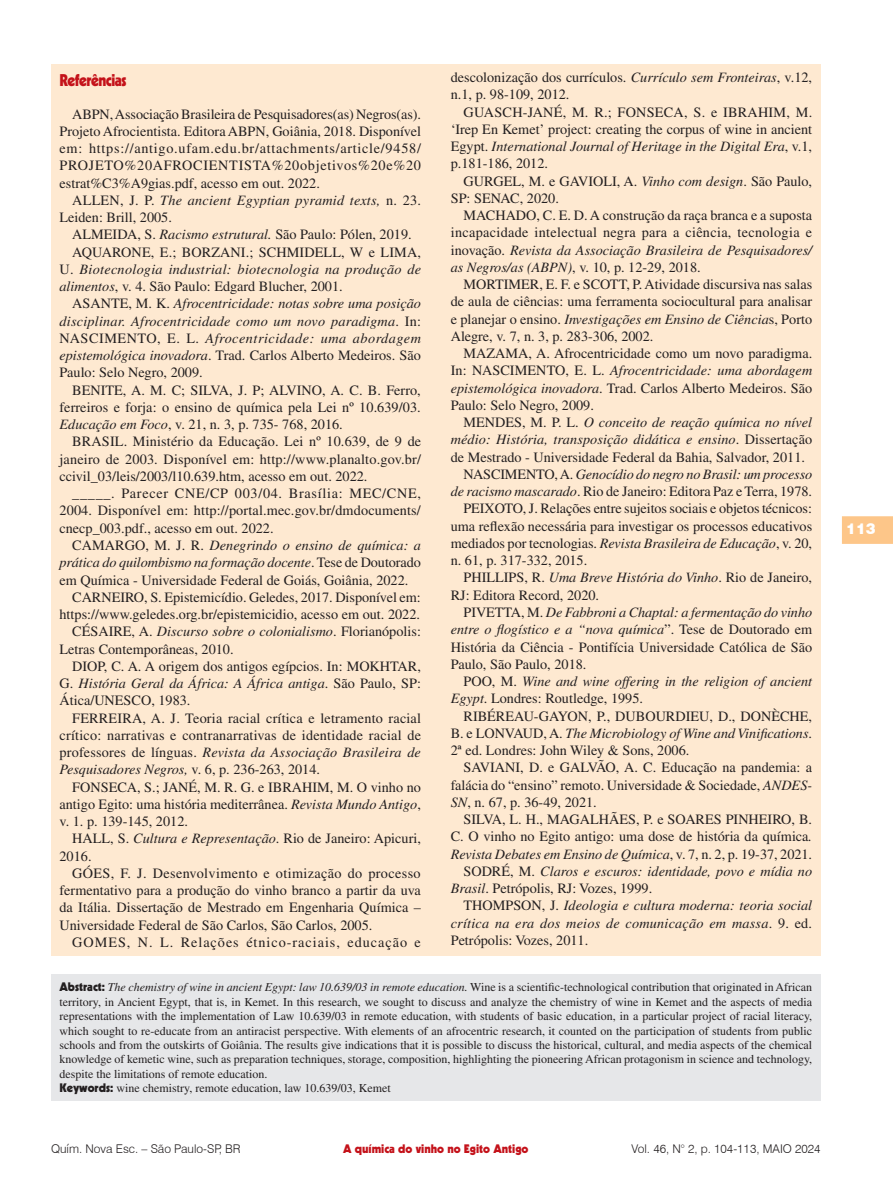
<style>
.page{position:relative;width:893px;height:1191px;background:#fff}
.page>*{position:absolute;margin:0;border:0;box-sizing:border-box;transform-origin:0 0}
.Seção{font:900 16.5px "Kabel LT Std";letter-spacing:-.03em;color:#c4121a;scale:.9 1}
.t1{font:900 15px "Swiss 721 BT";color:#fff}
.Bibliografia{font:14.25px/17.2px "Times LT Std";color:#231f20;text-align:justify}
.Bibliografia-2{font:italic 14.25px/17.2px "Times LT Std";color:#231f20;text-align:justify}
.Bibliografia-3{font:14.25px "Times LT Std";letter-spacing:.065em;color:#231f20}
.Abstract{font:12px/14.4px "Times LT Std";color:#231f20;text-align:justify}
.t2{font:300 12px "Swiss 721 BT";color:#231f20}
.t3{font:900 12px "Kabel LT Std";color:#c4121a}
.s1{font-style:italic}
.s2{font-style:normal}
.s3{font-family:"Kabel LT Std";font-weight:900}
</style>
<div class="page">
<svg style="left:842px;top:516px;width:51px;height:28px"></svg>
<div style="left:51px;top:64px;width:770px;height:891px;background:#fee9d1"></div>
<div style="left:51px;top:974px;width:770px;height:126px;background:#e6e7e9"></div>
<p class="Bibliografia" style="left:451px;top:69px;width:363px">descolonização dos currículos. <span class="s1">Currículo sem Fronteiras</span>, v.12, n.1, p. 98-109, 2012.</p>
<p class="Bibliografia" style="left:451px;top:103px;width:363px;text-indent:13px">GUASCH-JANÉ, M. R.; FONSECA, S. e IBRAHIM, M. ‘Irep En Kemet’ project: creating the corpus of wine in ancient Egypt. <span class="s1">International Journal of Heritage in the Digital Era</span>, v.1, p.181-186, 2012.</p>
<p class="Bibliografia" style="left:451px;top:172px;width:363px;text-indent:13px">GURGEL, M. e GAVIOLI, A. <span class="s1">Vinho com design</span>. São Paulo,<br>SP: SENAC, 2020.</p>
<p class="Bibliografia" style="left:451px;top:207px;width:363px;text-indent:13px">MACHADO, C. E. D. A construção da raça branca e a suposta incapacidade intelectual negra para a ciência, tecnologia e inovação. <span class="s1">Revista da Associação Brasileira de Pesquisadores/ as Negros/as (ABPN)</span>, v. 10, p. 12-29, 2018.</p>
<p class="Bibliografia" style="left:451px;top:276px;width:363px;text-indent:13px">MORTIMER, E. F. e SCOTT, P. Atividade discursiva nas salas de aula de ciências: uma ferramenta sociocultural para analisar e planejar o ensino. <span class="s1">Investigações em Ensino de Ciência</span>s, Porto Alegre, v. 7, n. 3, p. 283-306, 2002.</p>
<p class="Bibliografia" style="left:451px;top:345px;width:363px;text-indent:13px">MAZAMA, A. Afrocentricidade como um novo paradigma.<br>In: NASCIMENTO, E. L. <span class="s1">Afrocentricidade: uma abordagem epistemológica inovadora</span>. Trad. Carlos Alberto Medeiros. São Paulo: Selo Negro, 2009.</p>
<p class="Bibliografia" style="left:451px;top:414px;width:363px;text-indent:13px">MENDES, M. P. L. <span class="s1">O conceito de reação química no nível médio: História, transposição didática e ensino</span>. Dissertação de Mestrado - Universidade Federal da Bahia, Salvador, 2011.</p>
<p class="Bibliografia-2" style="left:451px;top:465px;width:363px;text-align:right"><span class="s2">NASCIMENTO, A.</span> Genocídio do negro no Brasil: um processo de racismo mascarado<span class="s2">. Rio de Janeiro: Editora Paz e Terra, 1978.</span></p>
<p class="Bibliografia" style="left:451px;top:500px;width:363px;text-indent:13px">PEIXOTO, J. Relações entre sujeitos sociais e objetos técnicos: uma reflexão necessária para investigar os processos educativos mediados por tecnologias. <span class="s1">Revista Brasileira de Educação</span>, v. 20, n. 61, p. 317-332, 2015.</p>
<p class="Bibliografia" style="left:451px;top:569px;width:363px;text-indent:13px">PHILLIPS, R. <span class="s1">Uma Breve História do Vinho</span>. Rio de Janeiro,<br>RJ: Editora Record, 2020.</p>
<p class="Bibliografia" style="left:451px;top:603px;width:363px;text-indent:13px">PIVETTA, M. <span class="s1">De Fabbroni a Chaptal: a fermentação do vinho entre o flogístico e a “nova química</span>”. Tese de Doutorado em História da Ciência - Pontifícia Universidade Católica de São Paulo, São Paulo, 2018.</p>
<p class="Bibliografia-2" style="left:451px;top:672px;width:363px;text-indent:13px"><span class="s2">POO, M.</span> Wine and wine offering in the religion of ancient<br>Egypt<span class="s2">. Londres: Routledge, 1995.</span></p>
<p class="Bibliografia" style="left:451px;top:707px;width:363px;text-indent:13px">RIBÉREAU-GAYON, P., DUBOURDIEU, D., DONÈCHE, B. e LONVAUD, A. <span class="s1">The Microbiology of Wine and Vinifications</span>.<br>2ª ed. Londres: John Wiley &amp; Sons, 2006.</p>
<p class="Bibliografia" style="left:451px;top:759px;width:363px;text-indent:13px">SAVIANI, D. e GALVÃO, A. C. Educação na pandemia: a falácia do “ensino” remoto. Universidade &amp; Sociedade, <span class="s1">ANDES-SN</span>, n. 67, p. 36-49, 2021.</p>
<p class="Bibliografia" style="left:451px;top:810px;width:363px;text-indent:13px">SILVA, L. H., MAGALHÃES, P. e SOARES PINHEIRO, B.<br>C. O vinho no Egito antigo: uma dose de história da química<span class="s1">.<br>Revista Debates em Ensino de Química</span>, v. 7, n. 2, p. 19-37, 2021.</p>
<p class="Bibliografia-2" style="left:451px;top:862px;width:363px;text-indent:13px"><span class="s2">SODRÉ, M.</span> Claros e escuros: identidade, povo e mídia no<br>Brasil<span class="s2">. Petrópolis, RJ: Vozes, 1999.</span></p>
<p class="Bibliografia-2" style="left:451px;top:897px;width:363px;text-indent:13px"><span class="s2">THOMPSON, J.</span> Ideologia e cultura moderna: teoria social crítica na era dos meios de comunicação em massa<span class="s2">. 9. ed.<br>Petrópolis: Vozes, 2011.</span></p>
<p class="Abstract" style="left:60px;top:980px;width:754px"><span class="s3">Abstract:</span> <span class="s1">The chemistry of wine in ancient Egypt: law 10.639/03 in remote education.</span> Wine is a scientific-technological contribution that originated in African territory, in Ancient Egypt, that is, in Kemet. In this research, we sought to discuss and analyze the chemistry of wine in Kemet and the aspects of media representations with the implementation of Law 10.639/03 in remote education, with students of basic education, in a particular project of racial literacy, which sought to re-educate from an antiracist perspective. With elements of an afrocentric research, it counted on the participation of students from public schools and from the outskirts of Goiânia. The results give indications that it is possible to discuss the historical, cultural, and media aspects of the chemical knowledge of kemetic wine, such as preparation techniques, storage, composition, highlighting the pioneering African protagonism in science and technology, despite the limitations of remote education.</p>
<p class="Abstract" style="left:60px;top:1081px;width:333px"><span class="s3">Keywords:</span> wine chemistry, remote education, law 10.639/03, Kemet</p>
<p class="Seção" style="left:60px;top:70px;width:76px">Referências</p>
<p class="Bibliografia" style="left:60px;top:105px;width:363px;text-indent:13px">ABPN, Associação Brasileira de Pesquisadores(as) Negros(as).<br>Projeto Afrocientista. Editora ABPN, Goiânia, 2018. Disponível em: https://antigo.ufam.edu.br/attachments/article/9458/ PROJETO%20AFROCIENTISTA%20objetivos%20e%20 estrat%C3%A9gias.pdf, acesso em out. 2022.</p>
<p class="Bibliografia" style="left:60px;top:191px;width:363px;text-indent:13px">ALLEN, J. P. <span class="s1">The ancient Egyptian pyramid texts,</span> n. 23.<br>Leiden: Brill, 2005.</p>
<p class="Bibliografia" style="left:72px;top:226px;width:341px">ALMEIDA, S. <span class="s1">Racismo estrutural.</span> São Paulo: Pólen, 2019.</p>
<p class="Bibliografia" style="left:60px;top:243px;width:363px;text-indent:13px">AQUARONE, E.; BORZANI.; SCHMIDELL, W e LIMA, U. <span class="s1">Biotecnologia industrial: biotecnologia na produção de alimentos</span>, v. 4. São Paulo: Edgard Blucher, 2001.</p>
<p class="Bibliografia-2" style="left:60px;top:295px;width:363px;text-indent:13px"><span class="s2">ASANTE, M. K.</span> Afrocentricidade: notas sobre uma posição disciplinar. Afrocentricidade como um novo paradigma<span class="s2">. In:<br>NASCIMENTO, E. L.</span> Afrocentricidade: uma abordagem epistemológica inovadora<span class="s2">. Trad. Carlos Alberto Medeiros. São Paulo: Selo Negro, 2009.</span></p>
<p class="Bibliografia" style="left:60px;top:381px;width:363px;text-indent:13px">BENITE, A. M. C; SILVA, J. P; ALVINO, A. C. B. Ferro, ferreiros e forja: o ensino de química pela Lei nº 10.639/03.<br><span class="s1">Educação em Foco</span>, v. 21, n. 3, p. 735- 768, 2016.</p>
<p class="Bibliografia" style="left:60px;top:433px;width:363px;text-indent:13px">BRASIL. Ministério da Educação. Lei nº 10.639, de 9 de janeiro de 2003. Disponível em: http://www.planalto.gov.br/ ccivil_03/leis/2003/l10.639.htm, acesso em out. 2022.</p>
<p class="Bibliografia" style="left:60px;top:485px;width:363px;text-indent:13px">_____. Parecer CNE/CP 003/04. Brasília: MEC/CNE, 2004. Disponível em: http://portal.mec.gov.br/dmdocuments/ cnecp_003.pdf., acesso em out. 2022.</p>
<p class="Bibliografia" style="left:60px;top:536px;width:363px;text-indent:13px">CAMARGO, M. J. R. <span class="s1">Denegrindo o ensino de química: a prática do quilombismo na formação docente</span>. Tese de Doutorado em Química - Universidade Federal de Goiás, Goiânia, 2022.</p>
<p class="Bibliografia" style="left:60px;top:588px;width:363px;text-align:right">CARNEIRO, S. Epistemicídio. Geledes, 2017. Disponível em: https://www.geledes.org.br/epistemicidio, acesso em out. 2022.</p>
<p class="Bibliografia" style="left:60px;top:623px;width:363px;text-indent:13px">CÉSAIRE, A. <span class="s1">Discurso sobre o colonialismo</span>. Florianópolis:<br>Letras Contemporâneas, 2010.</p>
<p class="Bibliografia" style="left:60px;top:657px;width:363px;text-indent:13px">DIOP, C. A. A origem dos antigos egípcios. In: MOKHTAR, G. <span class="s1">História Geral da África: A África antiga</span>. São Paulo, SP:<br>Ática/UNESCO, 1983.</p>
<p class="Bibliografia" style="left:60px;top:709px;width:363px;text-indent:13px">FERREIRA, A. J. Teoria racial crítica e letramento racial crítico: narrativas e contranarrativas de identidade racial de professores de línguas. <span class="s1">Revista da Associação Brasileira de Pesquisadores Negros,</span> v. 6, p. 236-263, 2014.</p>
<p class="Bibliografia" style="left:60px;top:778px;width:363px;text-indent:13px">FONSECA, S.; JANÉ, M. R. G. e IBRAHIM, M. O vinho no antigo Egito: uma história mediterrânea. <span class="s1">Revista Mundo Antigo</span>, v. 1. p. 139-145, 2012.</p>
<p class="Bibliografia" style="left:60px;top:830px;width:363px;text-indent:13px">HALL, S. <span class="s1">Cultura e Representação</span>. Rio de Janeiro: Apicuri,<br>2016.</p>
<p class="Bibliografia" style="left:60px;top:864px;width:363px;text-indent:13px">GÓES, F. J. Desenvolvimento e otimização do processo fermentativo para a produção do vinho branco a partir da uva da Itália. Dissertação de Mestrado em Engenharia Química – Universidade Federal de São Carlos, São Carlos, 2005.</p>
<p class="Bibliografia-3" style="left:72px;top:934px;width:350px">GOMES, N. L. Relações étnico-raciais, educação e</p>
<p class="t2" style="left:51px;top:1141px;width:191px">Quím. Nova Esc. – São Paulo-SP, BR</p>
<p class="t2" style="left:631px;top:1141px;width:191px">Vol. 46, N° 2, p. 104-113, MAIO 2024</p>
<p class="t3" style="left:343px;top:1141px;width:187px">A química do vinho no Egito Antigo</p>
<p class="t1" style="left:846px;top:519px;width:31px">113</p>
</div>
